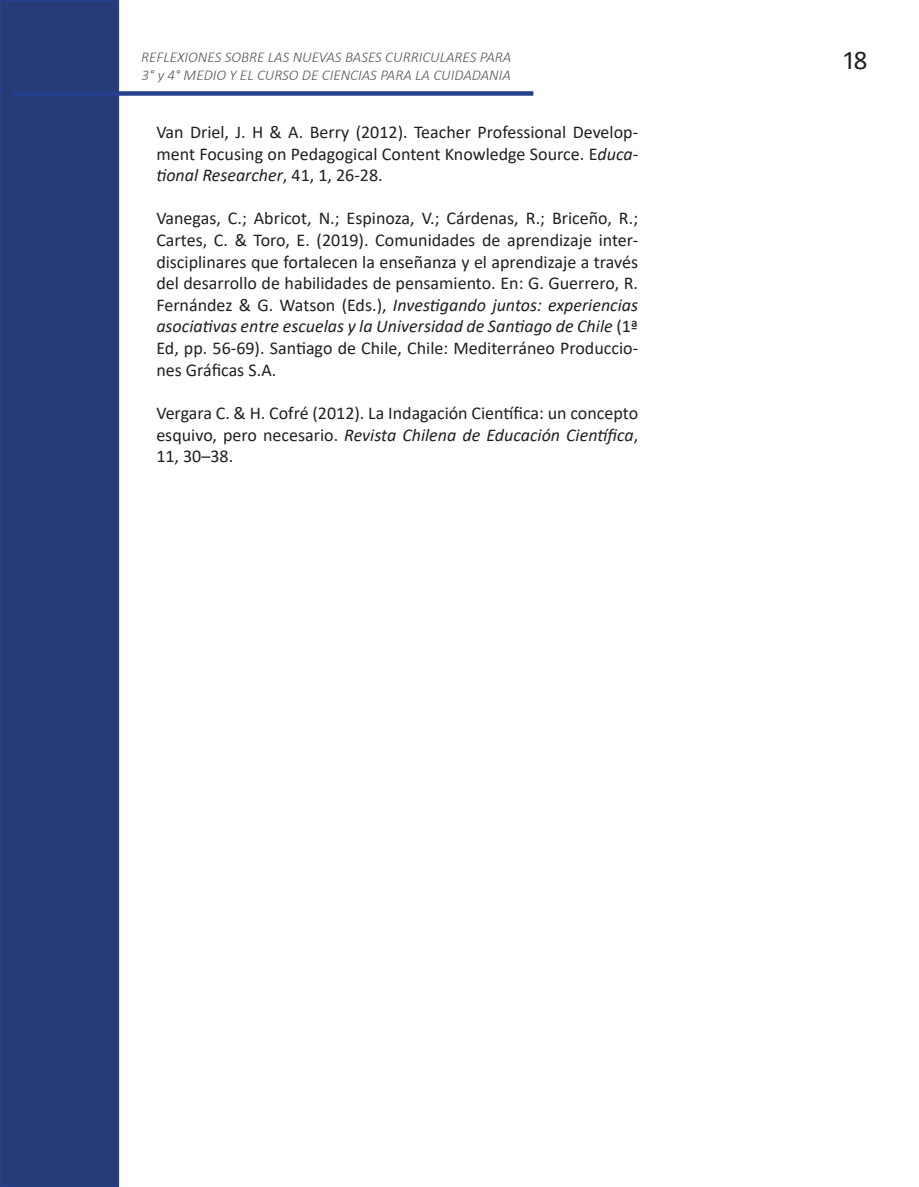
<style>
.page{position:relative;width:919px;height:1187px;background:#fff}
.page>*{position:absolute;margin:0;border:0;box-sizing:border-box;transform-origin:0 0}
.t1{font:27px "Calibri";color:#231f20}
.t2{font:18px/21.6px "Calibri";color:#231f20;text-align:justify}
.t3{font:italic 300 15px "Calibri";color:#57585a}
.s1{font-style:italic}
</style>
<div class="page">
<div style="left:1px;top:1px;width:117px;height:1185px;background:#273c77"></div>
<div style="left:0;top:0;width:119px;height:1186px;border:2px solid #253f8e"></div>
<div style="left:12px;top:91px;width:521px;height:5px;background:#253f8e"></div>
<p class="t3" style="left:141px;top:48px;width:371px">REFLEXIONES SOBRE LAS NUEVAS BASES CURRICULARES PARA</p>
<p class="t3" style="left:142px;top:66px;width:371px">3° y 4° MEDIO Y EL CURSO DE CIENCIAS PARA LA CUIDADANIA</p>
<p class="t2" style="left:156px;top:121px;width:483px">Van Driel, J. H &amp; A. Berry (2012). Teacher Professional Develop&shy;ment Focusing on Pedagogical Content Knowledge Source. E<span class="s1">duca&shy;tional Researcher</span>, 41, 1, 26-28.</p>
<p class="t2" style="left:156px;top:207px;width:483px">Vanegas, C.; Abricot, N.; Espinoza, V.; Cárdenas, R.; Briceño, R.; Cartes, C. &amp; Toro, E. (2019). Comunidades de aprendizaje inter&shy;disciplinares que fortalecen la enseñanza y el aprendizaje a través del desarrollo de habilidades de pensamiento. En: G. Guerrero, R.<br>Fernández &amp; G. Watson (Eds.), <span class="s1">Investigando juntos: experiencias asociativas entre escuelas y la Universidad de Santiago de Chile</span> (1ª Ed, pp. 56-69). Santiago de Chile, Chile: Mediterráneo Produccio&shy;nes Gráficas S.A.</p>
<p class="t2" style="left:156px;top:401px;width:483px">Vergara C. &amp; H. Cofré (2012). La Indagación Científica: un concepto esquivo, pero necesario. <span class="s1">Revista Chilena de Educación Científica</span>, 11, 30–38.</p>
<p class="t1" style="left:843px;top:41px;width:25px">18</p>
</div>
